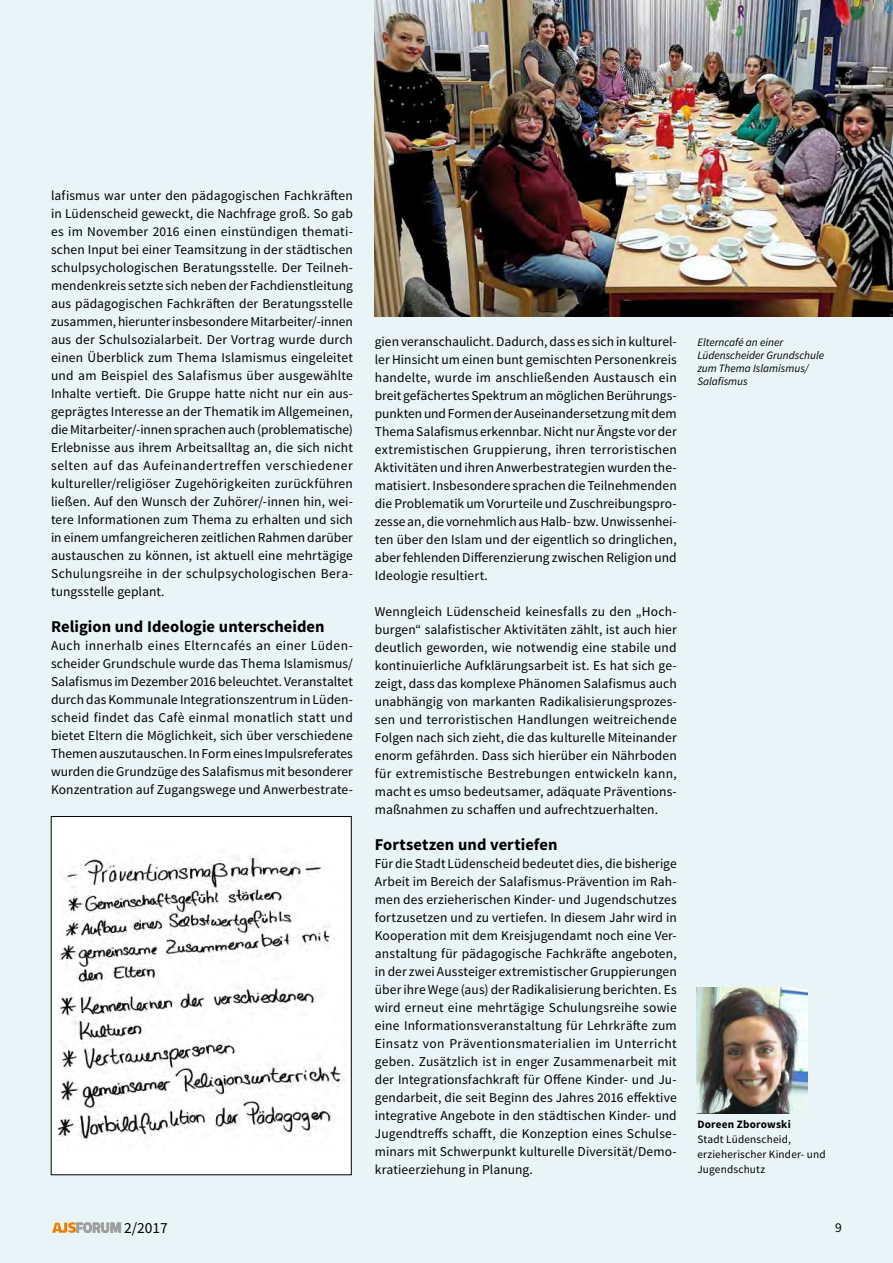
<style>
.page{position:relative;width:893px;height:1263px;background:#e9f4f6}
.page>*{position:absolute;margin:0;border:0;box-sizing:border-box;transform-origin:0 0}
.t1{font:700 16.5px "Source Sans Pro";letter-spacing:.005em;color:#000}
.t2{font:15.45px "Source Sans Pro";color:#000}
.t3{font:13.5px/18px "Source Sans Pro";letter-spacing:.005em;color:#000;text-align:justify}
.t4{font:italic 11.25px/13px "Source Sans Pro";color:#000}
.t5{font:11.25px/15px "Source Sans Pro";letter-spacing:.015em;color:#000}
.t6{font:700 11.25px "Source Sans Pro";letter-spacing:.015em;color:#000}
.s1{font-family:"Titillium";font-weight:700;font-size:13.95px;color:#9c9d9d}
</style>
<div class="page">
<div style="left:51px;top:816px;width:300px;height:359px;background:#fff"></div>
<img style="left:52px;top:1222px;width:24px;height:11px">
<svg style="left:76px;top:1222px;width:45px;height:11px"></svg>
<img style="left:375px;top:0;width:518px;height:317px">
<img style="left:57px;top:856px;width:289px;height:285px">
<img style="left:696px;top:988px;width:112px;height:125px">
<p class="t3" style="left:51px;top:187px;width:303px">lafismus war unter den pädagogischen Fachkräften in Lüdenscheid geweckt, die Nachfrage groß. So gab es im November 2016 einen einstündigen themati&shy;schen Input bei einer Teamsitzung in der städtischen schulpsychologischen Beratungsstelle. Der Teilneh&shy;mendenkreis setzte sich neben der Fachdienstleitung aus pädagogischen Fachkräften der Beratungsstelle zusammen, hierunter insbesondere Mitarbeiter/-innen aus der Schulsozialarbeit. Der Vortrag wurde durch einen Überblick zum Thema Islamismus eingeleitet und am Beispiel des Salafismus über ausgewählte Inhalte vertieft. Die Gruppe hatte nicht nur ein aus&shy;geprägtes Interesse an der Thematik im Allgemeinen, die Mitarbeiter/-innen sprachen auch (problematische)<br>Erlebnisse aus ihrem Arbeitsalltag an, die sich nicht selten auf das Aufeinandertreffen verschiedener kultureller/religiöser Zugehörigkeiten zurückführen ließen. Auf den Wunsch der Zuhörer/-innen hin, wei&shy;tere Informationen zum Thema zu erhalten und sich in einem umfangreicheren zeitlichen Rahmen darüber austauschen zu können, ist aktuell eine mehrtägige Schulungsreihe in der schulpsychologischen Bera&shy;tungsstelle geplant.</p>
<p class="t1" style="left:51px;top:616px;width:275px">Religion und Ideologie unterscheiden</p>
<p class="t3" style="left:51px;top:637px;width:303px">Auch innerhalb eines Elterncafés an einer Lüden&shy;scheider Grundschule wurde das Thema Islamismus/ Salafismus im Dezember 2016 beleuchtet. Veranstaltet durch das Kommunale Integrationszentrum in Lüden&shy;scheid findet das Cafè einmal monatlich statt und bietet Eltern die Möglichkeit, sich über verschiedene Themen auszutauschen. In Form eines Impulsreferates wurden die Grundzüge des Salafismus mit besonderer Konzentration auf Zugangswege und Anwerbestrate-</p>
<p class="t3" style="left:375px;top:332px;width:303px">gien veranschaulicht. Dadurch, dass es sich in kulturel&shy;ler Hinsicht um einen bunt gemischten Personenkreis handelte, wurde im anschließenden Austausch ein breit gefächertes Spektrum an möglichen Berührungs&shy;punkten und Formen der Auseinandersetzung mit dem Thema Salafismus erkennbar. Nicht nur Ängste vor der extremistischen Gruppierung, ihren terroristischen Aktivitäten und ihren Anwerbestrategien wurden the&shy;matisiert. Insbesondere sprachen die Teilnehmenden die Problematik um Vorurteile und Zuschreibungspro&shy;zesse an, die vornehmlich aus Halb- bzw. Unwissenhei&shy;ten über den Islam und der eigentlich so dringlichen, aber fehlenden Differenzierung zwischen Religion und Ideologie resultiert.</p>
<p class="t3" style="left:375px;top:602px;width:303px">Wenngleich Lüdenscheid keinesfalls zu den „Hoch&shy;burgen“ salafistischer Aktivitäten zählt, ist auch hier deutlich geworden, wie notwendig eine stabile und kontinuierliche Aufklärungsarbeit ist. Es hat sich ge&shy;zeigt, dass das komplexe Phänomen Salafismus auch unabhängig von markanten Radikalisierungsprozes&shy;sen und terroristischen Handlungen weitreichende Folgen nach sich zieht, die das kulturelle Miteinander enorm gefährden. Dass sich hierüber ein Nährboden für extremistische Bestrebungen entwickeln kann, macht es umso bedeutsamer, adäquate Präventions&shy;maßnahmen zu schaffen und aufrechtzuerhalten.</p>
<p class="t1" style="left:375px;top:834px;width:184px">Fortsetzen und vertiefen</p>
<p class="t3" style="left:375px;top:854px;width:303px">Für die Stadt Lüdenscheid bedeutet dies, die bisherige Arbeit im Bereich der Salafismus-Prävention im Rah&shy;men des erzieherischen Kinder- und Jugendschutzes fortzusetzen und zu vertiefen. In diesem Jahr wird in Kooperation mit dem Kreisjugendamt noch eine Ver&shy;anstaltung für pädagogische Fachkräfte angeboten, in der zwei Aussteiger extremistischer Gruppierungen über ihre Wege (aus) der Radikalisierung berichten. Es wird erneut eine mehrtägige Schulungsreihe sowie eine Informationsveranstaltung für Lehrkräfte zum Einsatz von Präventionsmaterialien im Unterricht geben. Zusätzlich ist in enger Zusammenarbeit mit der Integrationsfachkraft für Offene Kinder- und Ju&shy;gendarbeit, die seit Beginn des Jahres 2016 effektive integrative Angebote in den städtischen Kinder- und Jugendtreffs schafft, die Konzeption eines Schulse&shy;minars mit Schwerpunkt kulturelle Diversität/Demo&shy;kratieerziehung in Planung.</p>
<p class="t4" style="left:697px;top:336px;width:128px">Elterncafé an einer<br>Lüdenscheider Grundschule zum Thema Islamismus/<br>Salafismus</p>
<p class="t6" style="left:697px;top:1117px;width:95px">Doreen Zborowski</p>
<p class="t5" style="left:697px;top:1132px;width:130px">Stadt Lüdenscheid, erzieherischer Kinder- und<br>Jugendschutz</p>
<p class="t2" style="left:76px;top:1218px;width:94px"><span class="s1">FORUM</span> 2/2017</p>
<p class="t3" style="left:835px;top:1218px;width:8px">9</p>
</div>
